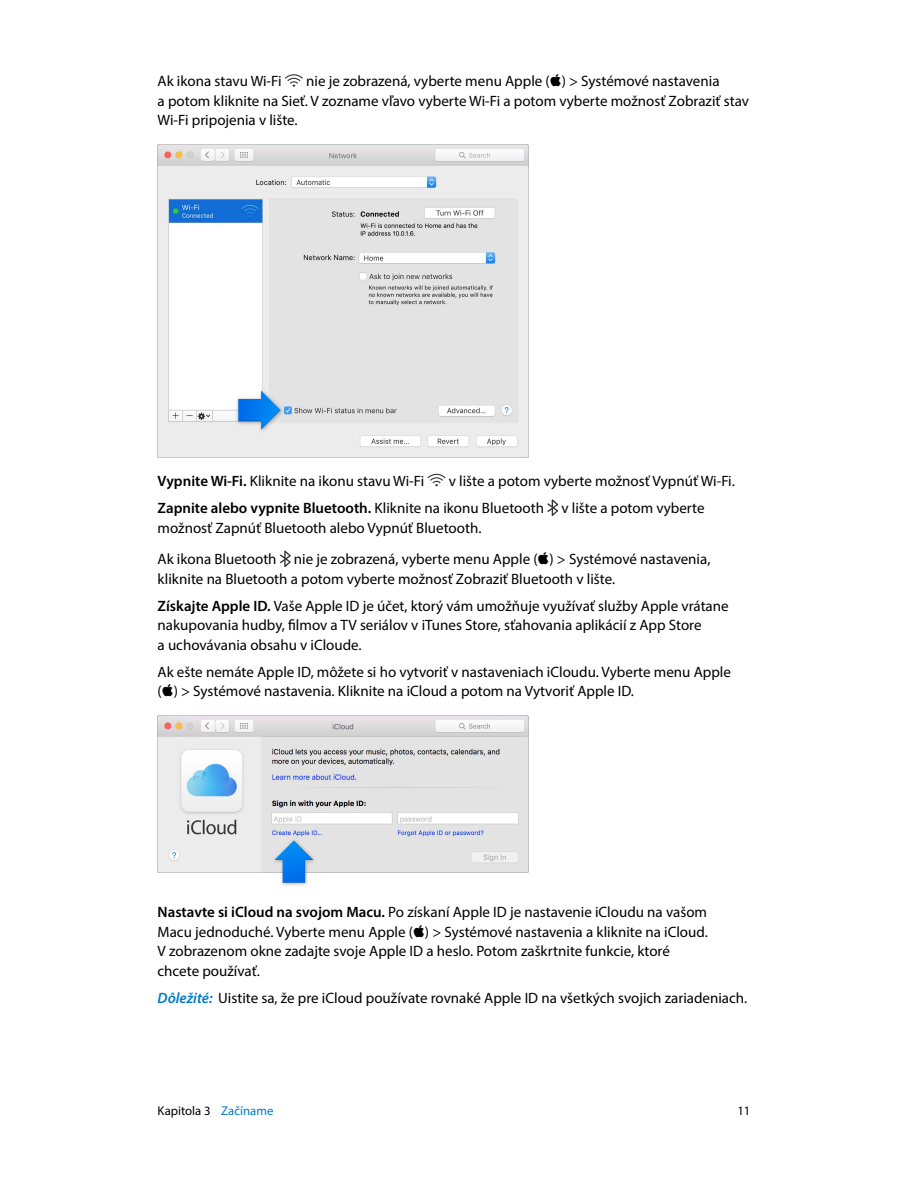
<style>
.page{position:relative;width:897px;height:1188px;background:#fff}
.page>*{position:absolute;margin:0;border:0;box-sizing:border-box;transform-origin:0 0}
.BodySub{font:15px/19.5px "Myriad Pro";color:#000}
.BodyRegular{font:15px/19.5px "Myriad Pro";color:#000}
.ImportantSub{font:15px "Myriad Pro";color:#000}
.t1{font:12.75px "Myriad Pro";color:#000}
.s1{font-weight:600}
.s2{font-weight:600;font-style:italic;color:#007ac2}
.s3{color:#007ac2}
</style>
<div class="page">
<svg style="left:285px;top:74px;width:18px;height:13px"></svg>
<img style="left:158px;top:145px;width:370px;height:312px">
<img style="left:234px;top:387px;width:52px;height:49px">
<svg style="left:238px;top:391px;width:42px;height:38px;background:#64a7e8"></svg>
<svg style="left:427px;top:474px;width:18px;height:13px"></svg>
<svg style="left:547px;top:499px;width:11px;height:17px"></svg>
<svg style="left:280px;top:551px;width:11px;height:16px"></svg>
<img style="left:158px;top:716px;width:370px;height:157px">
<img style="left:270px;top:837px;width:49px;height:49px">
<svg style="left:274px;top:841px;width:39px;height:42px;background:#66a9e8"></svg>
<p class="BodyRegular" style="left:157px;top:71px;width:593px;text-indent:148px">nie je zobrazená, vyberte menu Apple ( ) &gt; Systémové nastavenia<br>a potom kliknite na Sieť. V zozname vľavo vyberte Wi-Fi a potom vyberte možnosť Zobraziť stav<br>Wi-Fi pripojenia v lište.</p>
<p class="BodyRegular" style="left:158px;top:71px;width:125px">Ak ikona stavu Wi-Fi</p>
<p class="BodySub" style="left:158px;top:471px;width:268px"><span class="s1">Vypnite Wi-Fi.</span> Kliknite na ikonu stavu Wi-Fi</p>
<p class="BodySub" style="left:449px;top:471px;width:287px">v lište a potom vyberte možnosť Vypnúť Wi-Fi.</p>
<p class="BodySub" style="left:158px;top:498px;width:548px"><span class="s1">Zapnite alebo vypnite Bluetooth.</span> Kliknite na ikonu Bluetooth v lište a potom vyberte možnosť Zapnúť Bluetooth alebo Vypnúť Bluetooth.</p>
<p class="BodyRegular" style="left:157px;top:549px;width:554px">Ak ikona Bluetooth nie je zobrazená, vyberte menu Apple ( ) &gt; Systémové nastavenia, kliknite na Bluetooth a potom vyberte možnosť Zobraziť Bluetooth v lište.</p>
<p class="BodySub" style="left:157px;top:596px;width:572px"><span class="s1">Získajte Apple ID.</span> Vaše Apple ID je účet, ktorý vám umožňuje využívať služby Apple vrátane nakupovania hudby, filmov a TV seriálov v iTunes Store, sťahovania aplikácií z App Store<br>a uchovávania obsahu v iCloude.</p>
<p class="BodySub" style="left:157px;top:662px;width:575px">Ak ešte nemáte Apple ID, môžete si ho vytvoriť v nastaveniach iCloudu. Vyberte menu Apple ( ) &gt; Systémové nastavenia. Kliknite na iCloud a potom na Vytvoriť Apple ID.</p>
<p class="BodySub" style="left:157px;top:902px;width:551px"><span class="s1">Nastavte si iCloud na svojom Macu.</span> Po získaní Apple ID je nastavenie iCloudu na vašom Macu jednoduché. Vyberte menu Apple ( ) &gt; Systémové nastavenia a kliknite na iCloud.<br>V zobrazenom okne zadajte svoje Apple ID a heslo. Potom zaškrtnite funkcie, ktoré chcete používať.</p>
<p class="ImportantSub" style="left:157px;top:989px;width:591px"><span class="s2">Dôležité:</span> Uistite sa, že pre iCloud používate rovnaké Apple ID na všetkých svojich zariadeniach.</p>
<p class="t1" style="left:157px;top:1102px;width:117px">Kapitola 3 <span class="s3">Začíname</span></p>
<p class="t1" style="left:737px;top:1102px;width:15px">11</p>
</div>
